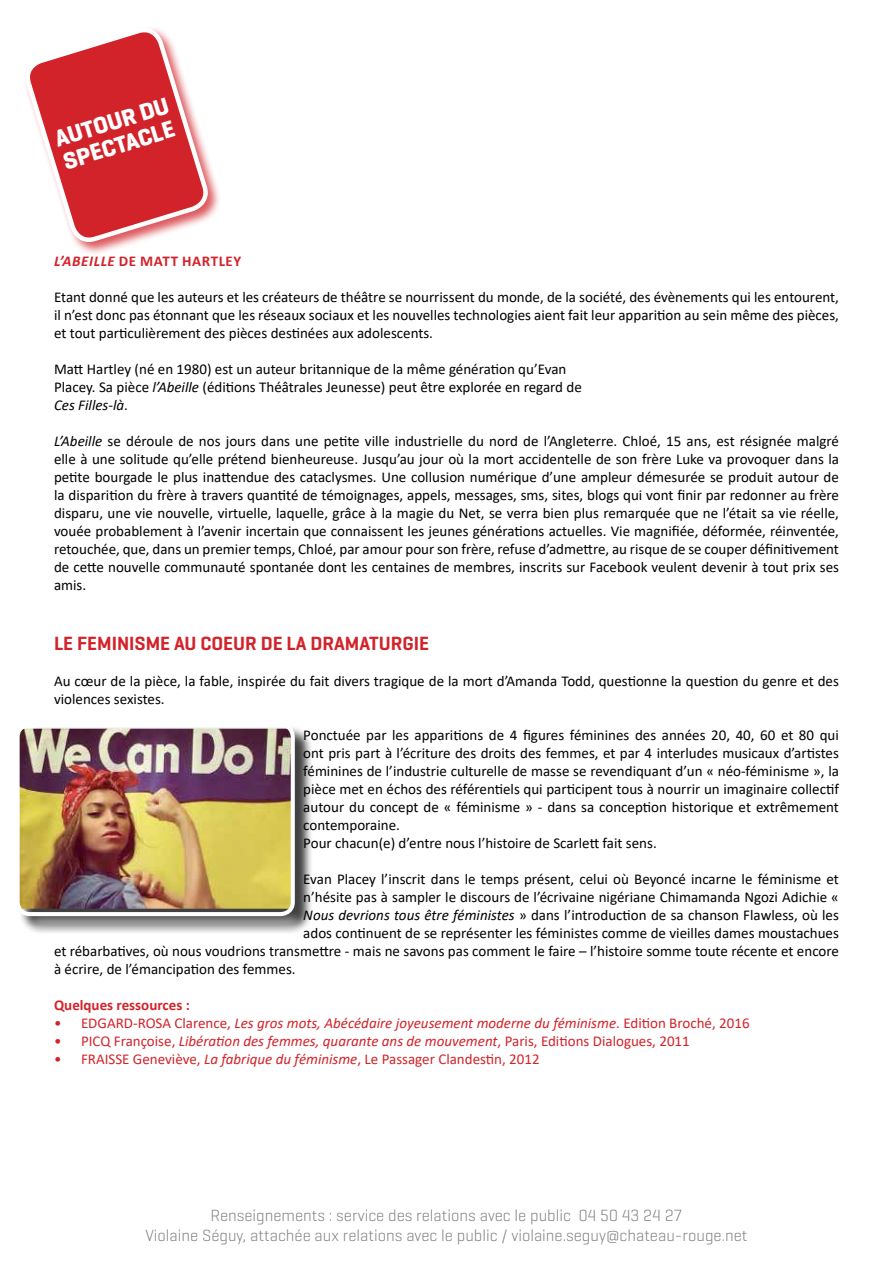
<style>
.page{position:relative;width:893px;height:1263px;background:#fff}
.page>*{position:absolute;margin:0;border:0;box-sizing:border-box;transform-origin:0 0}
.t1{font:700 24px "Geogrotesque";color:#fff}
.t2{font:600 19.5px "Geogrotesque";color:#d2232a}
.t3{font:300 16.5px/19.8px "Geogrotesque";color:#808080;text-align:center}
.t4{font:15px/18px "Calibri";color:#000}
.t5{font:15px "Calibri";color:#d2232a}
.t6{font:italic 15px "Calibri";color:#d2232a}
.t7{font:700 15px "Calibri";color:#d2232a}
.t8{font:italic 700 15px "Calibri";letter-spacing:.04em;color:#d2232a}
.s1{font-style:normal}
.s2{font-style:italic}
</style>
<div class="page">
<div style="left:24px;top:26px;width:197px;height:230px;background:#d2232a;opacity:.75"></div>
<div style="left:18px;top:725px;width:295px;height:210px;background:#000;opacity:.75"></div>
<img style="left:21px;top:729px;width:269px;height:180px">
<div style="left:16px;top:723px;width:279px;height:193px;border:4px solid #fff;border-radius:12px"></div>
<svg style="left:24px;top:26px;width:186px;height:230px"></svg>
<h1 class="t1" style="left:51px;top:125px;width:16px;rotate:-17deg">AUTOUR</h1>
<h1 class="t1" style="left:60px;top:147px;width:16px;rotate:-17deg">SPECTACLE</h1>
<p class="t8" style="left:54px;top:251px;width:97px">L’Abeille <span class="s1">de Matt</span></p>
<p class="t7" style="left:182px;top:251px;width:38px">Hartley</p>
<p class="t4" style="left:54px;top:288px;width:786px;text-align:justify">Etant donné que les auteurs et les créateurs de théâtre se nourrissent du monde, de la société, des évènements qui les entourent, il n’est donc pas étonnant que les réseaux sociaux et les nouvelles technologies aient fait leur apparition au sein même des pièces, et tout particulièrement des pièces destinées aux adolescents.</p>
<p class="t4" style="left:54px;top:360px;width:529px">Matt Hartley (né en 1980) est un auteur britannique de la même génération qu’Evan<br>Placey. Sa pièce <span class="s2">l’Abeille</span> (éditions Théâtrales Jeunesse) peut être explorée en regard de<br><span class="s2">Ces Filles-là</span>.</p>
<p class="t4" style="left:54px;top:432px;width:786px;text-align:justify"><span class="s2">L’Abeille</span> se déroule de nos jours dans une petite ville industrielle du nord de l’Angleterre. Chloé, 15 ans, est résignée malgré elle à une solitude qu’elle prétend bienheureuse. Jusqu’au jour où la mort accidentelle de son frère Luke va provoquer dans la petite bourgade le plus inattendue des cataclysmes. Une collusion numérique d’une ampleur démesurée se produit autour de la disparition du frère à travers quantité de témoignages, appels, messages, sms, sites, blogs qui vont finir par redonner au frère disparu, une vie nouvelle, virtuelle, laquelle, grâce à la magie du Net, se verra bien plus remarquée que ne l’était sa vie réelle, vouée probablement à l’avenir incertain que connaissent les jeunes générations actuelles. Vie magnifiée, déformée, réinventée, retouchée, que, dans un premier temps, Chloé, par amour pour son frère, refuse d’admettre, au risque de se couper définitivement de cette nouvelle communauté spontanée dont les centaines de membres, inscrits sur Facebook veulent devenir à tout prix ses amis.</p>
<h2 class="t2" style="left:54px;top:631px;width:377px">LE FEMINISME AU COEUR DE LA DRAMATURGIE</h2>
<p class="t4" style="left:54px;top:671px;width:786px">Au cœur de la pièce, la fable, inspirée du fait divers tragique de la mort d’Amanda Todd, questionne la question du genre et des violences sexistes.</p>
<p class="t4" style="left:303px;top:725px;width:537px">Ponctuée par les apparitions de 4 figures féminines des années 20, 40, 60 et 80 qui ont pris part à l’écriture des droits des femmes, et par 4 interludes musicaux d’artistes féminines de l’industrie culturelle de masse se revendiquant d’un « néo-féminisme », la pièce met en échos des référentiels qui participent tous à nourrir un imaginaire collectif autour du concept de « féminisme » - dans sa conception historique et extrêmement contemporaine.<br>Pour chacun(e) d’entre nous l’histoire de Scarlett fait sens.</p>
<p class="t4" style="left:303px;top:869px;width:537px">Evan Placey l’inscrit dans le temps présent, celui où Beyoncé incarne le féminisme et</p>
<p class="t4" style="left:303px;top:887px;width:537px">n’hésite pas à sampler le discours de l’écrivaine nigériane Chimamanda Ngozi Adichie «</p>
<p class="t4" style="left:303px;top:905px;width:537px"><span class="s2">Nous devrions tous être féministes</span> » dans l’introduction de sa chanson Flawless, où les</p>
<p class="t4" style="left:303px;top:923px;width:537px">ados continuent de se représenter les féministes comme de vieilles dames moustachues</p>
<p class="t4" style="left:54px;top:941px;width:786px">et rébarbatives, où nous voudrions transmettre - mais ne savons pas comment le faire – l’histoire somme toute récente et encore</p>
<p class="t4" style="left:54px;top:959px;width:243px">à écrire, de l’émancipation des femmes.</p>
<p class="t7" style="left:54px;top:994px;width:137px">Quelques ressources :</p>
<p class="t6" style="left:54px;top:1012px;width:697px"><span class="s1">• EDGARD-ROSA Clarence,</span> Les gros mots, Abécédaire joyeusement moderne du féminisme<span class="s1">. Edition Broché, 2016</span></p>
<p class="t5" style="left:54px;top:1030px;width:637px">• PICQ Françoise, <span class="s2">Libération des femmes, quarante ans de mouvement</span>, Paris, Editions Dialogues, 2011</p>
<p class="t5" style="left:54px;top:1048px;width:487px">• FRAISSE Geneviève, <span class="s2">La fabrique du féminisme</span>, Le Passager Clandestin, 2012</p>
<p class="t3" style="left:145px;top:1205px;width:604px">Renseignements : service des relations avec le public 04 50 43 24 27<br>Violaine Séguy, attachée aux relations avec le public / violaine.seguy@chateau-rouge.net</p>
</div>
